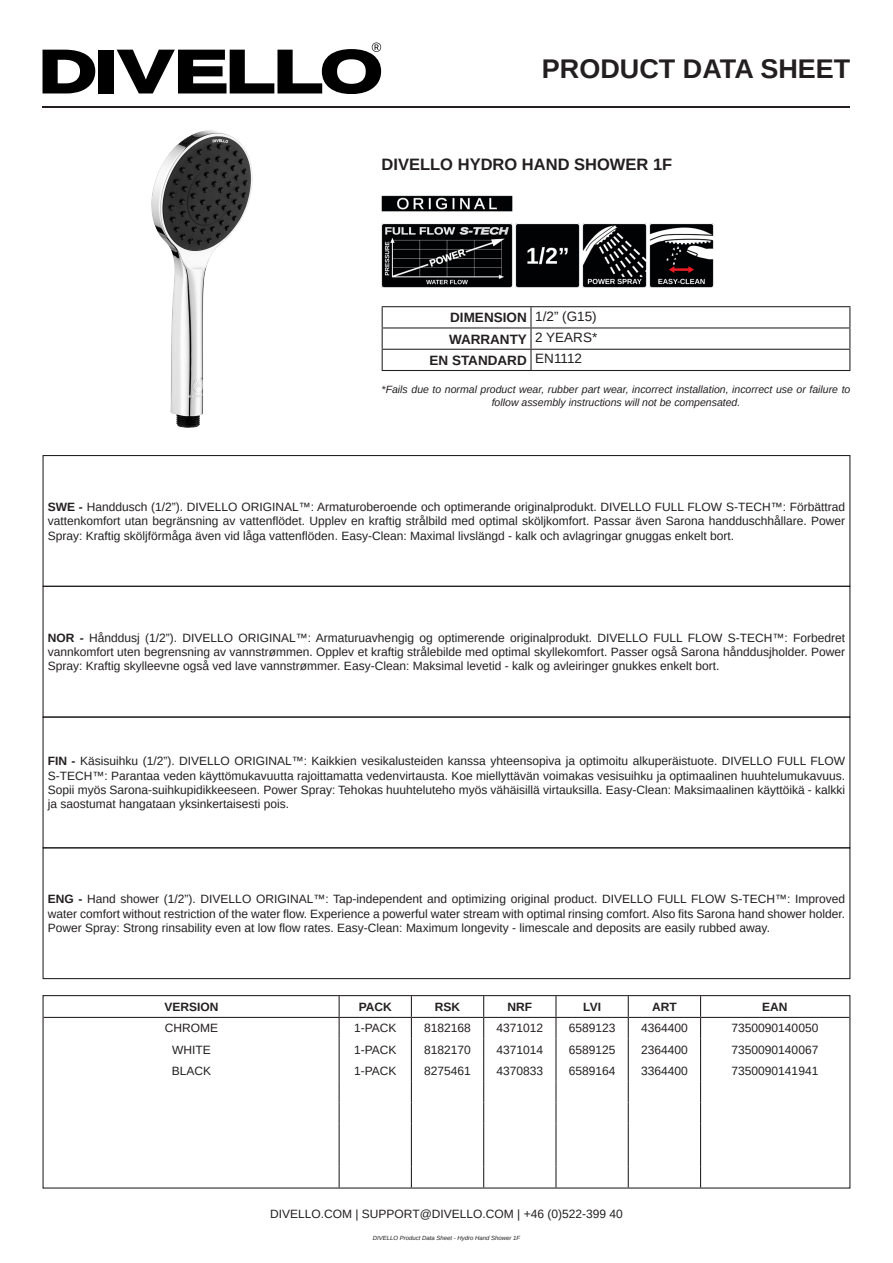
<style>
.page{position:relative;width:893px;height:1263px;background:#fff}
.page>*{position:absolute;margin:0;border:0;box-sizing:border-box;transform-origin:0 0}
.t1{font:700 27px "Arimo";color:#231f20}
.t2{font:700 16.5px "Arimo";color:#231f20}
.t3{font:700 13.5px "Arimo";color:#231f20}
.t4{font:13.5px "Arimo";color:#231f20}
.t5{font:12px/14.4px "Arimo";color:#231f20;text-align:justify}
.t6{font:700 12px "Arimo";color:#231f20}
.t7{font:italic 10.5px/12.6px "Arimo";color:#231f20;text-align:center}
.File_Name{font:italic 6px "Arimo";color:#231f20}
.s1{font-weight:700}
</style>
<div class="page">
<svg style="left:43px;top:50px;width:52px;height:43px"></svg>
<div style="left:98px;top:50px;width:16px;height:43px;background:#000001"></div>
<svg style="left:117px;top:43px;width:264px;height:51px"></svg>
<hr style="left:42px;top:106px;width:808px;height:1px;background:#231f20">
<hr style="left:44px;top:1017px;width:295px;height:1px;background:#231f20">
<hr style="left:339px;top:1017px;width:72px;height:1px;background:#231f20">
<hr style="left:411px;top:1017px;width:73px;height:1px;background:#231f20">
<hr style="left:484px;top:1017px;width:72px;height:1px;background:#231f20">
<hr style="left:556px;top:1017px;width:72px;height:1px;background:#231f20">
<hr style="left:628px;top:1017px;width:73px;height:1px;background:#231f20">
<hr style="left:701px;top:1017px;width:148px;height:1px;background:#231f20">
<svg style="left:339px;top:997px;width:1px;height:189px"></svg>
<svg style="left:411px;top:997px;width:1px;height:189px"></svg>
<svg style="left:483px;top:997px;width:1px;height:189px"></svg>
<svg style="left:555px;top:997px;width:1px;height:189px"></svg>
<svg style="left:628px;top:997px;width:1px;height:189px"></svg>
<svg style="left:700px;top:997px;width:1px;height:189px"></svg>
<div style="left:43px;top:995px;width:807px;height:193px;border:1px solid #231f20"></div>
<div style="left:43px;top:847px;width:807px;height:132px;border:1px solid #231f20"></div>
<div style="left:43px;top:586px;width:807px;height:132px;border:1px solid #231f20"></div>
<div style="left:43px;top:455px;width:807px;height:132px;border:1px solid #231f20"></div>
<hr style="left:382px;top:327px;width:149px;height:1px;background:#231f20">
<hr style="left:531px;top:327px;width:319px;height:1px;background:#231f20">
<hr style="left:382px;top:349px;width:149px;height:1px;background:#231f20">
<hr style="left:531px;top:349px;width:319px;height:1px;background:#231f20">
<svg style="left:530px;top:307px;width:1px;height:63px"></svg>
<hr style="left:382px;top:306px;width:149px;height:1px;background:#231f20">
<hr style="left:531px;top:306px;width:319px;height:1px;background:#231f20">
<svg style="left:382px;top:307px;width:1px;height:63px"></svg>
<svg style="left:849px;top:307px;width:1px;height:63px"></svg>
<hr style="left:382px;top:370px;width:149px;height:1px;background:#231f20">
<hr style="left:531px;top:370px;width:319px;height:1px;background:#231f20">
<img style="left:382px;top:223px;width:130px;height:64px">
<img style="left:650px;top:223px;width:64px;height:64px">
<img style="left:583px;top:223px;width:64px;height:64px">
<img style="left:516px;top:223px;width:63px;height:64px">
<img style="left:382px;top:196px;width:130px;height:15px">
<img style="left:151px;top:130px;width:102px;height:298px">
<p class="t1" style="left:542px;top:50px;width:310px">PRODUCT DATA SHEET</p>
<p class="t2" style="left:382px;top:153px;width:292px">DIVELLO HYDRO HAND SHOWER 1F</p>
<p class="t3" style="left:450px;top:308px;width:78px">DIMENSION</p>
<p class="t4" style="left:535px;top:308px;width:63px">1/2” (G15)</p>
<p class="t3" style="left:449px;top:330px;width:79px">WARRANTY</p>
<p class="t4" style="left:535px;top:329px;width:64px">2 YEARS*</p>
<p class="t3" style="left:429px;top:351px;width:99px">EN STANDARD</p>
<p class="t4" style="left:535px;top:350px;width:48px">EN1112</p>
<p class="t7" style="left:382px;top:383px;width:470px">*Fails due to normal product wear, rubber part wear, incorrect installation, incorrect use or failure to follow assembly instructions will not be compensated.</p>
<p class="t5" style="left:48px;top:500px;width:799px"><span class="s1">SWE -</span> Handdusch (1/2”). DIVELLO ORIGINAL™: Armaturoberoende och optimerande originalprodukt. DIVELLO FULL FLOW S-TECH™: Förbättrad vattenkomfort utan begränsning av vattenflödet. Upplev en kraftig strålbild med optimal sköljkomfort. Passar även Sarona handduschhållare. Power Spray: Kraftig sköljförmåga även vid låga vattenflöden. Easy-Clean: Maximal livslängd - kalk och avlagringar gnuggas enkelt bort.</p>
<p class="t5" style="left:48px;top:630px;width:799px"><span class="s1">NOR -</span> Hånddusj (1/2”). DIVELLO ORIGINAL™: Armaturuavhengig og optimerende originalprodukt. DIVELLO FULL FLOW S-TECH™: Forbedret vannkomfort uten begrensning av vannstrømmen. Opplev et kraftig strålebilde med optimal skyllekomfort. Passer også Sarona hånddusjholder. Power Spray: Kraftig skylleevne også ved lave vannstrømmer. Easy-Clean: Maksimal levetid - kalk og avleiringer gnukkes enkelt bort.</p>
<p class="t5" style="left:48px;top:754px;width:799px"><span class="s1">FIN -</span> Käsisuihku (1/2”). DIVELLO ORIGINAL™: Kaikkien vesikalusteiden kanssa yhteensopiva ja optimoitu alkuperäistuote. DIVELLO FULL FLOW S-TECH™: Parantaa veden käyttömukavuutta rajoittamatta vedenvirtausta. Koe miellyttävän voimakas vesisuihku ja optimaalinen huuhtelumukavuus.<br>Sopii myös Sarona-suihkupidikkeeseen. Power Spray: Tehokas huuhteluteho myös vähäisillä virtauksilla. Easy-Clean: Maksimaalinen käyttöikä - kalkki ja saostumat hangataan yksinkertaisesti pois.</p>
<p class="t5" style="left:48px;top:892px;width:799px"><span class="s1">ENG -</span> Hand shower (1/2”). DIVELLO ORIGINAL™: Tap-independent and optimizing original product. DIVELLO FULL FLOW S-TECH™: Improved water comfort without restriction of the water flow. Experience a powerful water stream with optimal rinsing comfort. Also fits Sarona hand shower holder.<br>Power Spray: Strong rinsability even at low flow rates. Easy-Clean: Maximum longevity - limescale and deposits are easily rubbed away.</p>
<p class="t6" style="left:164px;top:999px;width:56px">VERSION</p>
<p class="t6" style="left:359px;top:999px;width:35px">PACK</p>
<p class="t6" style="left:435px;top:999px;width:27px">RSK</p>
<p class="t6" style="left:507px;top:999px;width:26px">NRF</p>
<p class="t6" style="left:583px;top:999px;width:19px">LVI</p>
<p class="t6" style="left:652px;top:999px;width:26px">ART</p>
<p class="t6" style="left:762px;top:999px;width:27px">EAN</p>
<p class="t5" style="left:165px;top:1021px;width:55px">CHROME</p>
<p class="t5" style="left:354px;top:1021px;width:44px">1-PACK</p>
<p class="t5" style="left:424px;top:1021px;width:48px">8182168</p>
<p class="t5" style="left:496px;top:1021px;width:48px">4371012</p>
<p class="t5" style="left:569px;top:1021px;width:48px">6589123</p>
<p class="t5" style="left:641px;top:1021px;width:48px">4364400</p>
<p class="t5" style="left:732px;top:1021px;width:88px">7350090140050</p>
<p class="t5" style="left:172px;top:1042px;width:40px">WHITE</p>
<p class="t5" style="left:354px;top:1042px;width:44px">1-PACK</p>
<p class="t5" style="left:424px;top:1042px;width:48px">8182170</p>
<p class="t5" style="left:496px;top:1042px;width:48px">4371014</p>
<p class="t5" style="left:569px;top:1042px;width:48px">6589125</p>
<p class="t5" style="left:641px;top:1042px;width:48px">2364400</p>
<p class="t5" style="left:732px;top:1042px;width:88px">7350090140067</p>
<p class="t5" style="left:172px;top:1064px;width:41px">BLACK</p>
<p class="t5" style="left:354px;top:1064px;width:44px">1-PACK</p>
<p class="t5" style="left:424px;top:1064px;width:48px">8275461</p>
<p class="t5" style="left:496px;top:1064px;width:48px">4370833</p>
<p class="t5" style="left:569px;top:1064px;width:48px">6589164</p>
<p class="t5" style="left:641px;top:1064px;width:48px">3364400</p>
<p class="t5" style="left:732px;top:1064px;width:88px">7350090141941</p>
<p class="t5" style="left:270px;top:1207px;width:354px">DIVELLO.COM | SUPPORT@DIVELLO.COM | +46 (0)522-399 40</p>
<p class="File_Name" style="left:373px;top:1233px;width:149px">DIVELLO Product Data Sheet - Hydro Hand Shower 1F</p>
</div>
